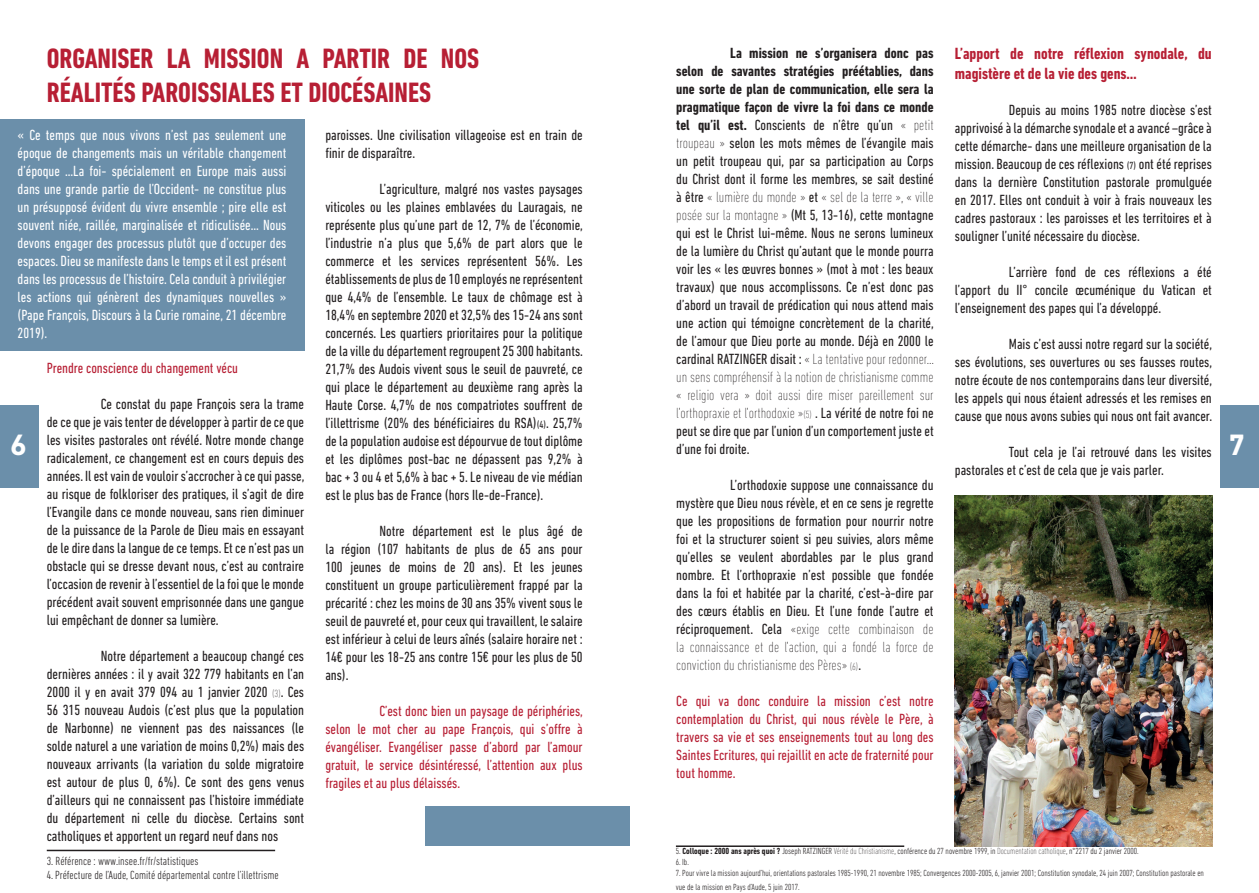
<style>
.page{position:relative;width:1259px;height:893px;background:#fff}
.page>*{position:absolute;margin:0;border:0;box-sizing:border-box;transform-origin:0 0}
.t1{font:700 30px "DIN Next LT Pro";color:#fff}
.t2{font:700 condensed 28.5px/34.2px "DIN Next LT Pro";color:#b71f34}
.t3{font:700 condensed 16.5px/19.8px "DIN Next LT Pro";color:#b71f34}
.t4{font:condensed 15px/18px "DIN Next LT Pro";color:#231f20;text-align:justify}
.t5{font:condensed 15px/18px "DIN Next LT Pro";color:#fff;text-align:justify}
.t6{font:condensed 15px/18px "DIN Next LT Pro";color:#b71f34;text-align:justify}
.t7{font:300 condensed 12px "DIN Next LT Pro";color:#231f20}
.t8{font:300 condensed 9px/14.4px "DIN Next LT Pro";color:#231f20}
.s1{font-size:10.5px}
.s2{font-weight:700}
.s3{font-weight:200}
.s4{font-weight:200;font-size:10.5px}
</style>
<div class="page">
<div style="left:1220px;top:405px;width:39px;height:83px;background:#6b8faa"></div>
<div style="left:0;top:405px;width:38px;height:83px;background:#6b8faa"></div>
<div style="left:0;top:119px;width:304px;height:232px;background:#6b8faa"></div>
<div style="left:425px;top:806px;width:204px;height:40px;background:#6b8faa"></div>
<img style="left:955px;top:495px;width:257px;height:351px">
<hr style="left:676px;top:845px;width:228px;height:2px;background:#231f20">
<hr style="left:47px;top:850px;width:228px;height:1px;background:#231f20">
<p class="t3" style="left:955px;top:44px;width:258px">L’apport de notre réflexion synodale, du magistère et de la vie des gens…</p>
<p class="t4" style="left:955px;top:101px;width:258px;text-indent:54px">Depuis au moins 1985 notre diocèse s’est apprivoisé à la démarche synodale et a avancé –grâce à cette démarche- dans une meilleure organisation de la mission. Beaucoup de ces réflexions <span class="s1">(7)</span> ont été reprises dans la dernière Constitution pastorale promulguée en 2017. Elles ont conduit à voir à frais nouveaux les cadres pastoraux : les paroisses et les territoires et à souligner l’unité nécessaire du diocèse.</p>
<p class="t4" style="left:955px;top:263px;width:258px;text-indent:54px">L’arrière fond de ces réflexions a été l’apport du II° concile œcuménique du Vatican et l’enseignement des papes qui l’a développé.</p>
<p class="t4" style="left:955px;top:335px;width:259px;text-indent:54px">Mais c’est aussi notre regard sur la société, ses évolutions, ses ouvertures ou ses fausses routes, notre écoute de nos contemporains dans leur diversité, les appels qui nous étaient adressés et les remises en cause que nous avons subies qui nous ont fait avancer.</p>
<p class="t4" style="left:955px;top:443px;width:258px;text-indent:54px">Tout cela je l’ai retrouvé dans les visites pastorales et c’est de cela que je vais parler.</p>
<p class="t4" style="left:676px;top:44px;width:259px;text-indent:54px"><span class="s2">La mission ne s’organisera donc pas selon de savantes stratégies préétablies, dans une sorte de plan de communication, elle sera la pragmatique façon de vivre la foi dans ce monde tel qu’il est.</span> Conscients de n’être qu’un <span class="s3">« petit troupeau »</span> selon les mots mêmes de l’évangile mais un petit troupeau qui, par sa participation au Corps du Christ dont il forme les membres, se sait destiné à être <span class="s3">« lumière du monde »</span> et <span class="s3">« sel de la terre », « ville posée sur la montagne »</span> (Mt 5, 13-16), cette montagne qui est le Christ lui-même. Nous ne serons lumineux de la lumière du Christ qu’autant que le monde pourra voir les « les œuvres bonnes » (mot à mot : les beaux travaux) que nous accomplissons. Ce n’est donc pas d’abord un travail de prédication qui nous attend mais une action qui témoigne concrètement de la charité, de l’amour que Dieu porte au monde. Déjà en 2000 le cardinal RATZINGER disait : <span class="s3">« La tentative pour redonner… un sens compréhensif à la notion de christianisme comme « religio vera » doit aussi dire miser pareillement sur l’orthopraxie et l’orthodoxie »</span><span class="s4">(5)</span> . La vérité de notre foi ne peut se dire que par l’union d’un comportement juste et d’une foi droite.</p>
<p class="t4" style="left:676px;top:476px;width:259px;text-indent:54px">L’orthodoxie suppose une connaissance du mystère que Dieu nous révèle, et en ce sens je regrette que les propositions de formation pour nourrir notre foi et la structurer soient si peu suivies, alors même qu’elles se veulent abordables par le plus grand nombre. Et l’orthopraxie n’est possible que fondée dans la foi et habitée par la charité, c’est-à-dire par des cœurs établis en Dieu. Et l’une fonde l’autre et réciproquement. Cela <span class="s3">«exige cette combinaison de la connaissance et de l’action, qui a fondé la force de conviction du christianisme des Pères»</span> <span class="s4">(6)</span>.</p>
<p class="t6" style="left:676px;top:692px;width:259px">Ce qui va donc conduire la mission c’est notre contemplation du Christ, qui nous révèle le Père, à travers sa vie et ses enseignements tout au long des Saintes Ecritures, qui rejaillit en acte de fraternité pour tout homme.</p>
<p class="t2" style="left:47px;top:41px;width:434px">ORGANISER LA MISSION A PARTIR DE NOS<br>RÉALITÉS PAROISSIALES ET DIOCÉSAINES</p>
<p class="t5" style="left:18px;top:126px;width:270px">« Ce temps que nous vivons n’est pas seulement une époque de changements mais un véritable changement d’époque …La foi- spécialement en Europe mais aussi dans une grande partie de l’Occident- ne constitue plus un présupposé évident du vivre ensemble ; pire elle est souvent niée, raillée, marginalisée et ridiculisée… Nous devons engager des processus plutôt que d’occuper des espaces. Dieu se manifeste dans le temps et il est présent dans les processus de l’histoire. Cela conduit à privilégier les actions qui génèrent des dynamiques nouvelles » (Pape François, Discours à la Curie romaine, 21 décembre 2019).</p>
<p class="t6" style="left:47px;top:358px;width:193px">Prendre conscience du changement vécu</p>
<p class="t4" style="left:47px;top:394px;width:259px;text-indent:54px">Ce constat du pape François sera la trame de ce que je vais tenter de développer à partir de ce que les visites pastorales ont révélé. Notre monde change radicalement, ce changement est en cours depuis des années. Il est vain de vouloir s’accrocher à ce qui passe, au risque de folkloriser des pratiques, il s’agit de dire l’Evangile dans ce monde nouveau, sans rien diminuer de la puissance de la Parole de Dieu mais en essayant de le dire dans la langue de ce temps. Et ce n’est pas un obstacle qui se dresse devant nous, c’est au contraire l’occasion de revenir à l’essentiel de la foi que le monde précédent avait souvent emprisonnée dans une gangue lui empêchant de donner sa lumière.</p>
<p class="t4" style="left:47px;top:646px;width:259px;text-indent:54px">Notre département a beaucoup changé ces dernières années : il y avait 322 779 habitants en l’an 2000 il y en avait 379 094 au 1 janvier 2020 <span class="s4">(3)</span>. Ces 56 315 nouveau Audois (c’est plus que la population de Narbonne) ne viennent pas des naissances (le solde naturel a une variation de moins 0,2%) mais des nouveaux arrivants (la variation du solde migratoire est autour de plus 0, 6%). Ce sont des gens venus d’ailleurs qui ne connaissent pas l’histoire immédiate du département ni celle du diocèse. Certains sont catholiques et apportent un regard neuf dans nos</p>
<p class="t4" style="left:325px;top:126px;width:259px">paroisses. Une civilisation villageoise est en train de finir de disparaître.</p>
<p class="t4" style="left:325px;top:180px;width:259px;text-indent:54px">L’agriculture, malgré nos vastes paysages viticoles ou les plaines emblavées du Lauragais, ne représente plus qu’une part de 12, 7% de l’économie, l’industrie n’a plus que 5,6% de part alors que le commerce et les services représentent 56%. Les établissements de plus de 10 employés ne représentent que 4,4% de l’ensemble. Le taux de chômage est à 18,4% en septembre 2020 et 32,5% des 15-24 ans sont concernés. Les quartiers prioritaires pour la politique de la ville du département regroupent 25 300 habitants.<br>21,7% des Audois vivent sous le seuil de pauvreté, ce qui place le département au deuxième rang après la Haute Corse. 4,7% de nos compatriotes souffrent de l’illettrisme (20% des bénéficiaires du RSA)<span class="s1">(4)</span>. 25,7% de la population audoise est dépourvue de tout diplôme et les diplômes post-bac ne dépassent pas 9,2% à bac + 3 ou 4 et 5,6% à bac + 5. Le niveau de vie médian est le plus bas de France (hors Ile-de-France).</p>
<p class="t4" style="left:325px;top:522px;width:259px;text-indent:54px">Notre département est le plus âgé de la région (107 habitants de plus de 65 ans pour 100 jeunes de moins de 20 ans). Et les jeunes constituent un groupe particulièrement frappé par la précarité : chez les moins de 30 ans 35% vivent sous le seuil de pauvreté et, pour ceux qui travaillent, le salaire est inférieur à celui de leurs aînés (salaire horaire net :<br>14€ pour les 18-25 ans contre 15€ pour les plus de 50 ans).</p>
<p class="t6" style="left:325px;top:702px;width:259px;text-indent:54px">C’est donc bien un paysage de périphéries, selon le mot cher au pape François, qui s’offre à évangéliser. Evangéliser passe d’abord par l’amour gratuit, le service désintéressé, l’attention aux plus fragiles et au plus délaissés.</p>
<p class="t1" style="left:10px;top:427px;width:18px">6</p>
<p class="t1" style="left:1228px;top:427px;width:18px">7</p>
<p class="t7" style="left:47px;top:854px;width:153px">3. Référence : www.insee.fr/fr/statistiques</p>
<p class="t7" style="left:47px;top:868px;width:233px">4. Préfecture de l’Aude, Comité départemental contre l’illettrisme</p>
<p class="t8" style="left:676px;top:844px;width:464px">5. <span class="s2">Colloque : 2000 ans après quoi ?</span> Joseph RATZINGER <span class="s3">Vérité du Christianisme</span>, conférence du 27 novembre 1999, in <span class="s3">Documentation catholique</span>, n°2217 du 2 janvier 2000.</p>
<p class="t8" style="left:676px;top:854px;width:15px">6. Ib.</p>
<p class="t8" style="left:676px;top:865px;width:529px">7. Pour vivre la mission aujourd’hui, orientations pastorales 1985-1990, 21 novembre 1985; Convergences 2000-2005, 6, janvier 2001; Constitution synodale, 24 juin 2007; Constitution pastorale en vue de la mission en Pays d’Aude, 5 juin 2017.</p>
</div>
